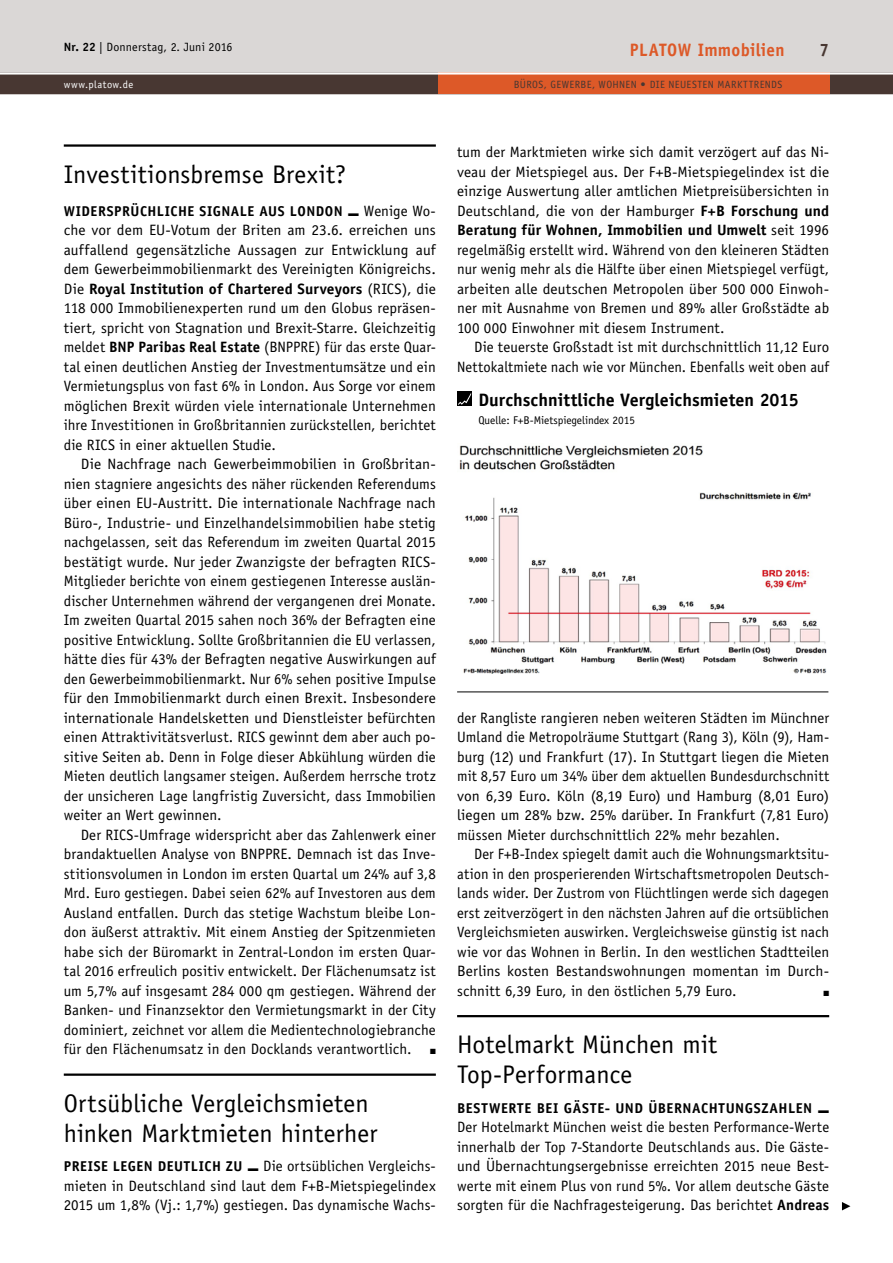
<style>
.page{position:relative;width:893px;height:1263px;background:#fff}
.page>*{position:absolute;margin:0;border:0;box-sizing:border-box;transform-origin:0 0}
.t1{font:25.5px/30px "Officina Sans Std";letter-spacing:.005em;color:#000}
.t2{font:700 18px "Officina Sans Std";letter-spacing:-.005em;color:#000}
.t3{font:700 18px "Officina Sans Std";letter-spacing:.01em;color:#dd5928;scale:.95 1}
.t4{font:700 18px "Officina Sans Std";color:#483732;scale:.95 1}
.t5{font:15px/19.5px "Officina Sans Std";letter-spacing:.005em;color:#000;text-align:justify}
.t6{font:700 14.25px "Officina Sans Std";letter-spacing:.04em;color:#000}
.t7{font:12px "Officina Sans Std";letter-spacing:.015em;color:#000}
.t8{font:11.25px "Officina Sans Std";color:#000}
.t9{font:10.5px "Officina Sans Std";letter-spacing:.035em;color:#483732}
.t10{font:10.5px "Officina Sans Std";color:#fff}
.t11{font:7.5px "Zapf Dingbats";color:#000}
.t12{font:3.75px "Zapf Dingbats";color:#000;scale:4.05 1}
.s1{font-weight:700}
</style>
<div class="page">
<div style="left:0;top:0;width:893px;height:72px;background:#dad7d6"></div>
<div style="left:0;top:72px;width:893px;height:22px;background:#483732"></div>
<hr style="left:0;top:94px;width:893px;height:1px;background:#483732">
<div style="left:438px;top:72px;width:391px;height:22px;background:#dd5928"></div>
<hr style="left:0;top:72px;width:893px;height:3px;background:#fff">
<svg style="left:842px;top:1202px;width:8px;height:8px"></svg>
<hr style="left:64px;top:144px;width:372px;height:3px;background:#000">
<hr style="left:64px;top:1073px;width:372px;height:3px;background:#000">
<hr style="left:457px;top:1015px;width:372px;height:2px;background:#000">
<hr style="left:457px;top:692px;width:371px;height:1px;background:#000">
<img style="left:459px;top:445px;width:368px;height:229px">
<div style="left:457px;top:391px;width:15px;height:15px;background:#000"></div>
<svg style="left:458px;top:393px;width:13px;height:12px"></svg>
<p class="t7" style="left:64px;top:40px;width:170px"><span class="s1">Nr. 22</span> | Donnerstag, 2. Juni 2016</p>
<p class="t3" style="left:630px;top:39px;width:164px">PLATOW Immobilien</p>
<p class="t4" style="left:819px;top:39px;width:12px">7</p>
<p class="t10" style="left:64px;top:79px;width:71px">www.platow.de</p>
<p class="t9" style="left:514px;top:79px;width:270px">Büros, Gewerbe, Wohnen <span class="s1">•</span> Die neuesten Markttrends</p>
<h1 class="t1" style="left:64px;top:159px;width:284px">Investitionsbremse Brexit?</h1>
<p class="t6" style="left:64px;top:202px;width:167px">Widersprüchliche Signal</p>
<p class="t6" style="left:247px;top:202px;width:87px">e aus Lon don</p>
<p class="t5" style="left:64px;top:201px;width:374px;text-indent:284px">■ Wenige Wo&shy;che vor dem EU-Votum der Briten am 23.6. erreichen uns auffallend gegensätzliche Aussagen zur Entwicklung auf dem Gewerbeimmobilienmarkt des Vereinigten Königreichs.<br>Die <span class="s1">Royal Institution of Chartered Surveyors</span> (RICS), die 118 000 Immobilienexperten rund um den Globus repräsen&shy;tiert, spricht von Stagnation und Brexit-Starre. Gleichzeitig meldet <span class="s1">BNP Paribas Real Estate</span> (BNPPRE) für das erste Quar&shy;tal einen deutlichen Anstieg der Investmentumsätze und ein Vermietungsplus von fast 6% in London. Aus Sorge vor einem möglichen Brexit würden viele internationale Unternehmen ihre Investitionen in Großbritannien zurückstellen, berichtet die RICS in einer aktuellen Studie.</p>
<p class="t5" style="left:64px;top:455px;width:374px;text-indent:17px">Die Nachfrage nach Gewerbeimmobilien in Großbritan&shy;nien stagniere angesichts des näher rückenden Referendums über einen EU-Austritt. Die internationale Nachfrage nach Büro-, Industrie- und Einzelhandelsimmobilien habe stetig nachgelassen, seit das Referendum im zweiten Quartal 2015 bestätigt wurde. Nur jeder Zwanzigste der befragten RICS-Mitglieder berichte von einem gestiegenen Interesse auslän&shy;discher Unternehmen während der vergangenen drei Monate.<br>Im zweiten Quartal 2015 sahen noch 36% der Befragten eine positive Entwicklung. Sollte Großbritannien die EU verlassen, hätte dies für 43% der Befragten negative Auswirkungen auf den Gewerbeimmobilienmarkt. Nur 6% sehen positive Impulse für den Immobilienmarkt durch einen Brexit. Insbesondere internationale Handelsketten und Dienstleister befürchten einen Attraktivitätsverlust. RICS gewinnt dem aber auch po&shy;sitive Seiten ab. Denn in Folge dieser Abkühlung würden die Mieten deutlich langsamer steigen. Außerdem herrsche trotz der unsicheren Lage langfristig Zuversicht, dass Immobilien weiter an Wert gewinnen.</p>
<p class="t5" style="left:64px;top:825px;width:374px;text-indent:17px">Der RICS-Umfrage widerspricht aber das Zahlenwerk einer brandaktuellen Analyse von BNPPRE. Demnach ist das Inve&shy;stitionsvolumen in London im ersten Quartal um 24% auf 3,8<br>Mrd. Euro gestiegen. Dabei seien 62% auf Investoren aus dem Ausland entfallen. Durch das stetige Wachstum bleibe Lon&shy;don äußerst attraktiv. Mit einem Anstieg der Spitzenmieten habe sich der Büromarkt in Zentral-London im ersten Quar&shy;tal 2016 erfreulich positiv entwickelt. Der Flächenumsatz ist um 5,7% auf insgesamt 284 000 qm gestiegen. Während der Banken- und Finanzsektor den Vermietungsmarkt in der City dominiert, zeichnet vor allem die Medientechnologiebranche für den Flächenumsatz in den Docklands verantwortlich. ■</p>
<h1 class="t1" style="left:64px;top:1088px;width:315px">Ortsübliche Vergleichsmieten hinken Marktmieten hinterher</h1>
<p class="t6" style="left:64px;top:1158px;width:103px">PREISE LEGEN DEU</p>
<p class="t6" style="left:184px;top:1158px;width:58px">TLICH ZU</p>
<p class="t5" style="left:64px;top:1157px;width:374px;text-indent:184px">■ Die ortsüblichen Vergleichs&shy;mieten in Deutschland sind laut dem F+B-Mietspiegelindex 2015 um 1,8% (Vj.: 1,7%) gestiegen. Das dynamische Wachs-</p>
<p class="t5" style="left:457px;top:143px;width:374px">tum der Marktmieten wirke sich damit verzögert auf das Ni&shy;veau der Mietspiegel aus. Der F+B-Mietspiegelindex ist die einzige Auswertung aller amtlichen Mietpreisübersichten in Deutschland, die von der Hamburger <span class="s1">F+B Forschung und Beratung für Wohnen, Immobilien und Umwelt</span> seit 1996 regelmäßig erstellt wird. Während von den kleineren Städten nur wenig mehr als die Hälfte über einen Mietspiegel verfügt, arbeiten alle deutschen Metropolen über 500 000 Einwoh&shy;ner mit Ausnahme von Bremen und 89% aller Großstädte ab 100 000 Einwohner mit diesem Instrument.</p>
<p class="t5" style="left:457px;top:338px;width:374px;text-align:right">Die teuerste Großstadt ist mit durchschnittlich 11,12 Euro<br>Nettokaltmiete nach wie vor München. Ebenfalls weit oben auf</p>
<p class="t2" style="left:472px;top:389px;width:328px">Durchschnittliche Vergleichsmieten 2015</p>
<p class="t8" style="left:478px;top:414px;width:158px">Quelle: F+B-Mietspiegelindex 2015</p>
<p class="t5" style="left:457px;top:708px;width:374px">der Rangliste rangieren neben weiteren Städten im Münchner Umland die Metropolräume Stuttgart (Rang 3), Köln (9), Ham&shy;burg (12) und Frankfurt (17). In Stuttgart liegen die Mieten mit 8,57 Euro um 34% über dem aktuellen Bundesdurchschnitt von 6,39 Euro. Köln (8,19 Euro) und Hamburg (8,01 Euro) liegen um 28% bzw. 25% darüber. In Frankfurt (7,81 Euro) müssen Mieter durchschnittlich 22% mehr bezahlen.</p>
<p class="t5" style="left:457px;top:845px;width:374px;text-indent:17px">Der F+B-Index spiegelt damit auch die Wohnungsmarktsitu&shy;ation in den prosperierenden Wirtschaftsmetropolen Deutsch&shy;lands wider. Der Zustrom von Flüchtlingen werde sich dagegen erst zeitverzögert in den nächsten Jahren auf die ortsüblichen Vergleichsmieten auswirken. Vergleichsweise günstig ist nach wie vor das Wohnen in Berlin. In den westlichen Stadtteilen Berlins kosten Bestandswohnungen momentan im Durch&shy;schnitt 6,39 Euro, in den östlichen 5,79 Euro.</p>
<p class="t11" style="left:823px;top:990px;width:7px">■</p>
<h1 class="t1" style="left:457px;top:1030px;width:262px">Hotelmarkt München mit<br>Top-Performance</h1>
<p class="t6" style="left:457px;top:1099px;width:297px">BESTWERTE BEI GÄSTE- UND ÜBERNACHTUNGSza</p>
<p class="t6" style="left:779px;top:1099px;width:33px">hlen</p>
<p class="t12" style="left:818px;top:1110px;width:4px">■</p>
<p class="t5" style="left:457px;top:1118px;width:374px">Der Hotelmarkt München weist die besten Performance-Werte innerhalb der Top 7-Standorte Deutschlands aus. Die Gäste&shy;und Übernachtungsergebnisse erreichten 2015 neue Best&shy;werte mit einem Plus von rund 5%. Vor allem deutsche Gäste sorgten für die Nachfragesteigerung. Das berichtet <span class="s1">Andreas</span></p>
</div>
